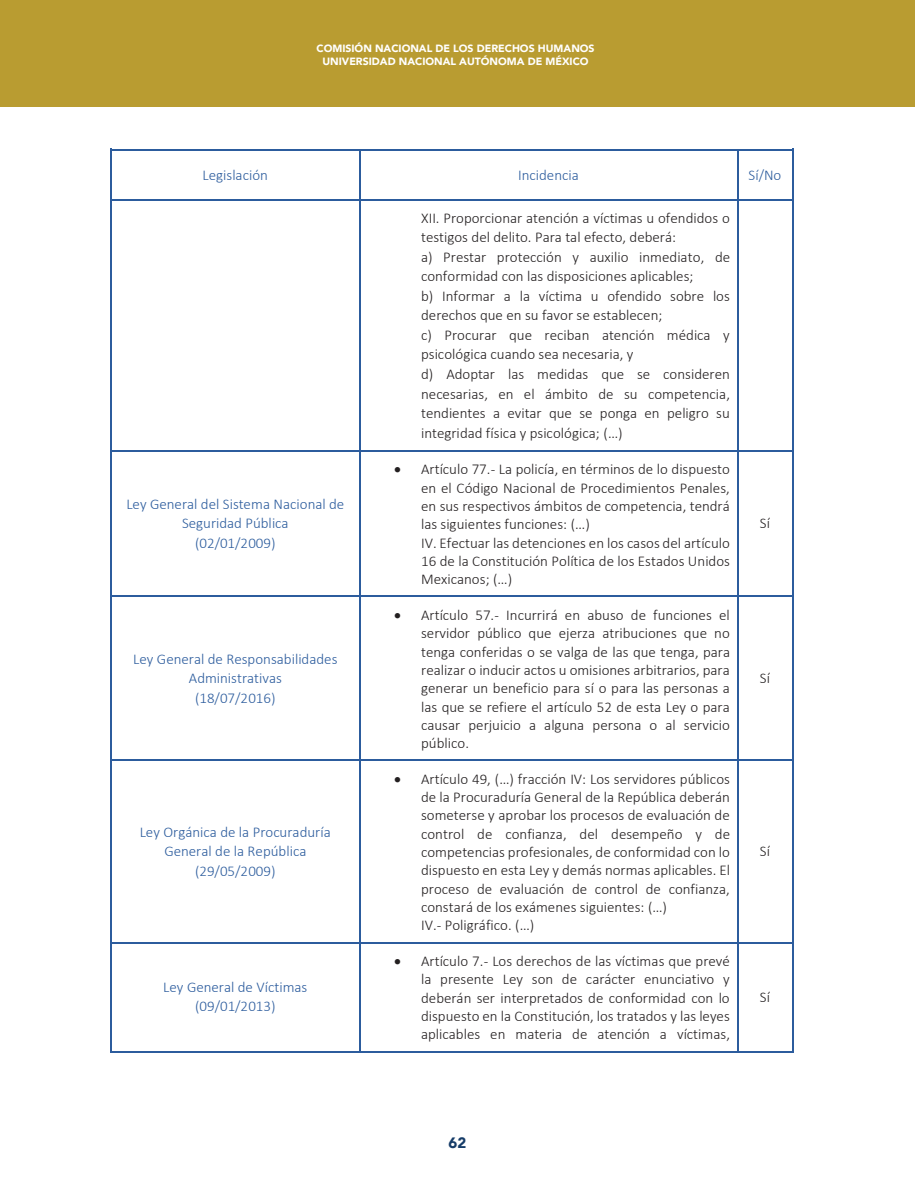
<style>
.page{position:relative;width:915px;height:1191px;background:#fff}
.page>*{position:absolute;margin:0;border:0;box-sizing:border-box;transform-origin:0 0}
.t1{font:300 15px/18.3px "Calibri";color:#231f20}
.t2{font:300 15px/19.5px "Calibri";color:#2c5c9d;text-align:center}
.t3{font:900 15px "Avenir";color:#163c68}
.t4{font:900 10.5px/13.5px "Avenir";color:#fff;text-align:center}
</style>
<div class="page">
<div style="left:0;top:0;width:914px;height:106px;background:#b99c31"></div>
<hr style="left:112px;top:149px;width:247px;height:1px;background:#2c5c9d">
<hr style="left:360px;top:149px;width:376px;height:1px;background:#2c5c9d">
<hr style="left:738px;top:149px;width:53px;height:1px;background:#2c5c9d">
<hr style="left:111px;top:158px;width:1px;height:41px;background:#2c5c9d">
<hr style="left:359px;top:158px;width:1px;height:41px;background:#2c5c9d">
<hr style="left:736px;top:158px;width:2px;height:41px;background:#2c5c9d">
<hr style="left:791px;top:158px;width:2px;height:41px;background:#2c5c9d">
<hr style="left:112px;top:199px;width:247px;height:2px;background:#2c5c9d">
<hr style="left:360px;top:199px;width:376px;height:2px;background:#2c5c9d">
<hr style="left:738px;top:199px;width:53px;height:2px;background:#2c5c9d">
<hr style="left:111px;top:208px;width:1px;height:242px;background:#2c5c9d">
<hr style="left:359px;top:208px;width:1px;height:242px;background:#2c5c9d">
<hr style="left:736px;top:208px;width:2px;height:242px;background:#2c5c9d">
<hr style="left:791px;top:208px;width:2px;height:242px;background:#2c5c9d">
<hr style="left:112px;top:450px;width:247px;height:2px;background:#2c5c9d">
<hr style="left:360px;top:450px;width:376px;height:2px;background:#2c5c9d">
<hr style="left:738px;top:450px;width:53px;height:2px;background:#2c5c9d">
<hr style="left:111px;top:459px;width:1px;height:137px;background:#2c5c9d">
<hr style="left:359px;top:459px;width:1px;height:137px;background:#2c5c9d">
<hr style="left:736px;top:459px;width:2px;height:137px;background:#2c5c9d">
<hr style="left:791px;top:459px;width:2px;height:137px;background:#2c5c9d">
<hr style="left:112px;top:596px;width:247px;height:1px;background:#2c5c9d">
<hr style="left:360px;top:596px;width:376px;height:1px;background:#2c5c9d">
<hr style="left:738px;top:596px;width:53px;height:1px;background:#2c5c9d">
<hr style="left:111px;top:605px;width:1px;height:154px;background:#2c5c9d">
<hr style="left:359px;top:605px;width:1px;height:154px;background:#2c5c9d">
<hr style="left:736px;top:605px;width:2px;height:154px;background:#2c5c9d">
<hr style="left:791px;top:605px;width:2px;height:154px;background:#2c5c9d">
<hr style="left:112px;top:759px;width:247px;height:2px;background:#2c5c9d">
<hr style="left:360px;top:759px;width:376px;height:2px;background:#2c5c9d">
<hr style="left:738px;top:759px;width:53px;height:2px;background:#2c5c9d">
<hr style="left:111px;top:768px;width:1px;height:174px;background:#2c5c9d">
<hr style="left:359px;top:768px;width:1px;height:174px;background:#2c5c9d">
<hr style="left:736px;top:768px;width:2px;height:174px;background:#2c5c9d">
<hr style="left:791px;top:768px;width:2px;height:174px;background:#2c5c9d">
<hr style="left:112px;top:942px;width:247px;height:1px;background:#2c5c9d">
<hr style="left:360px;top:942px;width:376px;height:1px;background:#2c5c9d">
<hr style="left:738px;top:942px;width:53px;height:1px;background:#2c5c9d">
<hr style="left:111px;top:951px;width:1px;height:99px;background:#2c5c9d">
<hr style="left:112px;top:1050px;width:247px;height:2px;background:#2c5c9d">
<hr style="left:359px;top:951px;width:1px;height:99px;background:#2c5c9d">
<hr style="left:360px;top:1050px;width:376px;height:2px;background:#2c5c9d">
<hr style="left:736px;top:951px;width:2px;height:99px;background:#2c5c9d">
<hr style="left:738px;top:1050px;width:53px;height:2px;background:#2c5c9d">
<hr style="left:791px;top:951px;width:2px;height:99px;background:#2c5c9d">
<p class="t4" style="left:316px;top:41px;width:279px">COMISIÓN NACIONAL DE LOS DERECHOS HUMANOS<br>UNIVERSIDAD NACIONAL AUTÓNOMA DE MÉXICO</p>
<p class="t2" style="left:202px;top:165px;width:67px">Legislación</p>
<p class="t2" style="left:518px;top:165px;width:62px">Incidencia</p>
<p class="t2" style="left:748px;top:165px;width:34px">Sí/No</p>
<p class="t1" style="left:421px;top:208px;width:310px;line-height:19.5px">XII. Proporcionar atención a víctimas u ofendidos o testigos del delito. Para tal efecto, deberá:<br>a) Prestar protección y auxilio inmediato, de conformidad con las disposiciones aplicables;<br>b) Informar a la víctima u ofendido sobre los derechos que en su favor se establecen;<br>c) Procurar que reciban atención médica y psicológica cuando sea necesaria, y<br>d) Adoptar las medidas que se consideren necesarias, en el ámbito de su competencia, tendientes a evitar que se ponga en peligro su integridad física y psicológica; (…)</p>
<p class="t2" style="left:126px;top:494px;width:219px">Ley General del Sistema Nacional de<br>Seguridad Pública<br>(02/01/2009)</p>
<p class="t2" style="left:133px;top:649px;width:206px">Ley General de Responsabilidades<br>Administrativas<br>(18/07/2016)</p>
<p class="t2" style="left:140px;top:821px;width:193px">Ley Orgánica de la Procuraduría<br>General de la República (29/05/2009)</p>
<p class="t2" style="left:163px;top:977px;width:145px">Ley General de Víctimas (09/01/2013)</p>
<p class="t1" style="left:421px;top:460px;width:310px;text-indent:-27px">• Artículo 77.- La policía, en términos de lo dispuesto en el Código Nacional de Procedimientos Penales, en sus respectivos ámbitos de competencia, tendrá las siguientes funciones: (…)<br>IV. Efectuar las detenciones en los casos del artículo 16 de la Constitución Política de los Estados Unidos Mexicanos; (…)</p>
<p class="t1" style="left:421px;top:605px;width:310px;text-align:justify;text-indent:-27px">• Artículo 57.- Incurrirá en abuso de funciones el servidor público que ejerza atribuciones que no tenga conferidas o se valga de las que tenga, para realizar o inducir actos u omisiones arbitrarios, para generar un beneficio para sí o para las personas a las que se refiere el artículo 52 de esta Ley o para causar perjuicio a alguna persona o al servicio público.</p>
<p class="t1" style="left:421px;top:769px;width:310px;text-indent:-27px">• Artículo 49, (…) fracción IV: Los servidores públicos de la Procuraduría General de la República deberán someterse y aprobar los procesos de evaluación de control de confianza, del desempeño y de competencias profesionales, de conformidad con lo dispuesto en esta Ley y demás normas aplicables. El proceso de evaluación de control de confianza, constará de los exámenes siguientes: (…)<br>IV.- Poligráfico. (…)</p>
<p class="t1" style="left:421px;top:951px;width:310px;text-align:justify;text-indent:-27px">• Artículo 7.- Los derechos de las víctimas que prevé la presente Ley son de carácter enunciativo y deberán ser interpretados de conformidad con lo dispuesto en la Constitución, los tratados y las leyes aplicables en materia de atención a víctimas,</p>
<p class="t1" style="left:759px;top:514px;width:12px">Sí</p>
<p class="t1" style="left:759px;top:669px;width:12px">Sí</p>
<p class="t1" style="left:759px;top:842px;width:12px">Sí</p>
<p class="t1" style="left:759px;top:987px;width:12px">Sí</p>
<p class="t3" style="left:448px;top:1130px;width:19px">62</p>
</div>
